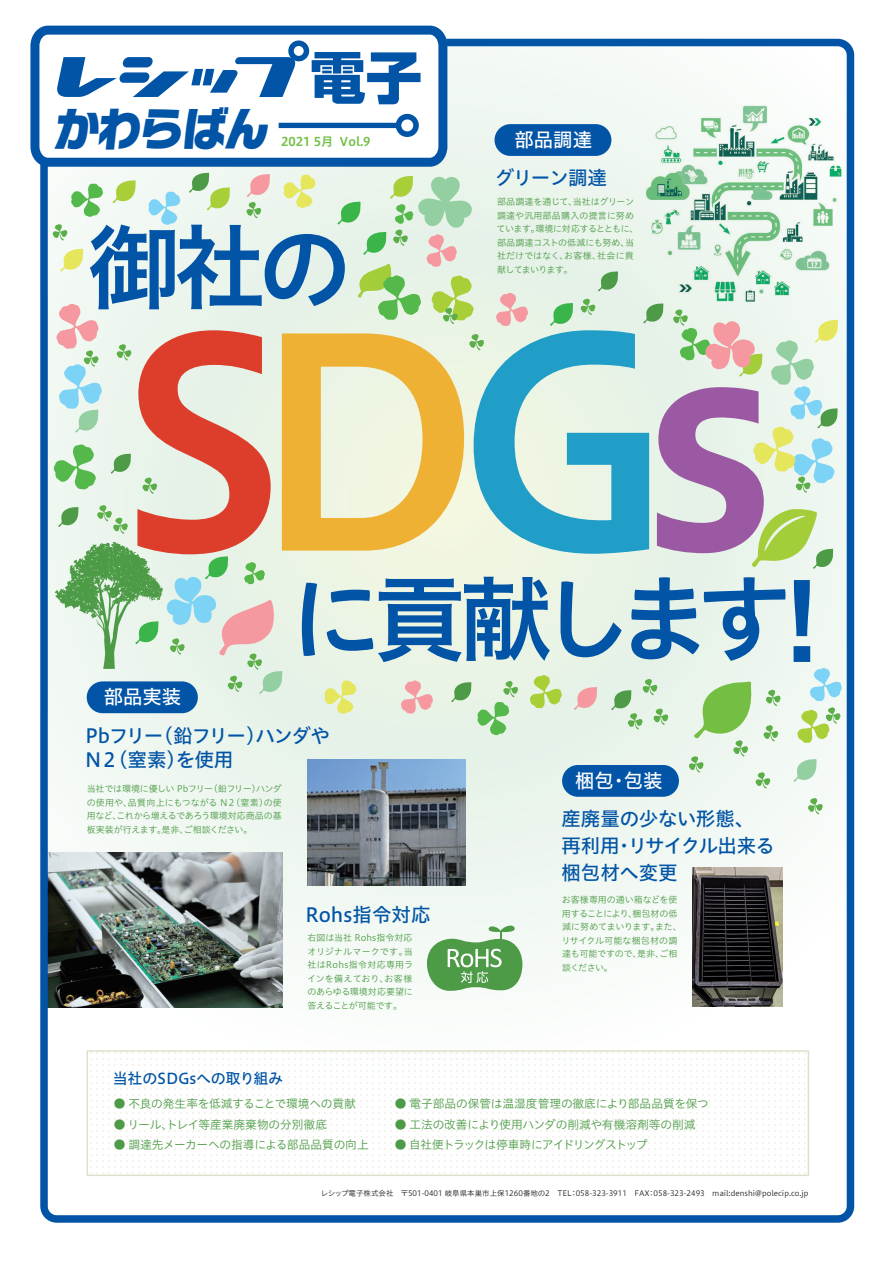
<style>
.page{position:relative;width:893px;height:1263px;background:#fff}
.page>*{position:absolute;margin:0;border:0;box-sizing:border-box;transform-origin:0 0}
.t1{font:288.75px "Hiragino UD Sans Std N W6";color:#dd3e2c}
.t2{font:93px "Hiragino UD Sans Std N W6";letter-spacing:-.115em;color:#0154a6}
.t3{font:900 45px "Typelabo N Std";color:#0154a6}
.t4{font:19.5px/27px "Hiragino UD Sans Std N W5";letter-spacing:-.015em;color:#0154a6}
.t5{font:19.5px/24px "Hiragino UD Sans Std N W5";letter-spacing:-.065em;color:#0154a6}
.t6{font:19.5px "Hiragino UD Sans Std N W5";color:#fff}
.t7{font:15px "Hiragino UD Sans Std N W5";letter-spacing:-.015em;color:#0154a6}
.t8{font:12.15px "Hiragino UD Sans Std N W6";color:#71bf44}
.t9{font:11.7px "Hiragino UD Sans Std N W3";letter-spacing:-.015em;color:#4d9b46}
.t10{font:11.7px "Hiragino UD Sans Std N W3";letter-spacing:-.085em;color:#4d9b46}
.t11{font:9px/13.5px "Hiragino UD Sans Std N W3";letter-spacing:-.01em;color:#4d9b46}
.t12{font:7.5px "Hiragino UD Sans Std N W3";color:#231f20}
.s1{color:#efb134}
.s2{color:#209ec8}
.s3{color:#9b59a4}
.s4{font-size:108.9px}
</style>
<div class="page">
<div style="left:46px;top:38px;width:804px;height:1039px;background:linear-gradient(to bottom,#eaf4e9,#f4f9f3)"></div>
<svg style="left:87px;top:1050px;width:722px;height:126px"></svg>
<img style="left:692px;top:867px;width:91px;height:140px">
<svg style="left:751px;top:508px;width:83px;height:61px;background:#c6e09b"></svg>
<svg style="left:598px;top:271px;width:21px;height:21px"></svg>
<svg style="left:111px;top:454px;width:21px;height:20px"></svg>
<svg style="left:58px;top:507px;width:22px;height:20px"></svg>
<svg style="left:643px;top:303px;width:22px;height:21px"></svg>
<svg style="left:574px;top:687px;width:24px;height:23px"></svg>
<svg style="left:793px;top:759px;width:25px;height:23px"></svg>
<svg style="left:60px;top:249px;width:25px;height:23px"></svg>
<svg style="left:112px;top:180px;width:25px;height:23px"></svg>
<svg style="left:189px;top:173px;width:42px;height:38px"></svg>
<svg style="left:550px;top:303px;width:24px;height:23px"></svg>
<svg style="left:52px;top:442px;width:45px;height:49px;background:#aadba7"></svg>
<svg style="left:495px;top:291px;width:35px;height:36px"></svg>
<svg style="left:529px;top:673px;width:34px;height:36px"></svg>
<svg style="left:400px;top:679px;width:34px;height:36px"></svg>
<svg style="left:323px;top:679px;width:34px;height:36px"></svg>
<svg style="left:282px;top:174px;width:34px;height:36px"></svg>
<svg style="left:147px;top:190px;width:34px;height:36px"></svg>
<svg style="left:451px;top:680px;width:68px;height:57px;background:#c5e3c1"></svg>
<svg style="left:673px;top:309px;width:166px;height:184px;background:#ddead9"></svg>
<svg style="left:580px;top:298px;width:16px;height:17px"></svg>
<svg style="left:337px;top:176px;width:138px;height:148px;background:#cbe4c1"></svg>
<svg style="left:246px;top:174px;width:25px;height:44px"></svg>
<svg style="left:52px;top:182px;width:52px;height:59px"></svg>
<svg style="left:116px;top:343px;width:16px;height:18px"></svg>
<svg style="left:55px;top:302px;width:49px;height:131px"></svg>
<svg style="left:142px;top:477px;width:16px;height:17px"></svg>
<svg style="left:97px;top:504px;width:32px;height:30px"></svg>
<svg style="left:611px;top:678px;width:58px;height:51px;background:#cae3c9"></svg>
<svg style="left:469px;top:333px;width:16px;height:17px"></svg>
<svg style="left:796px;top:666px;width:47px;height:78px"></svg>
<svg style="left:807px;top:797px;width:16px;height:17px"></svg>
<svg style="left:688px;top:681px;width:93px;height:108px"></svg>
<svg style="left:54px;top:542px;width:230px;height:152px;background:#c7dec8"></svg>
<div style="left:562px;top:765px;width:117px;height:32px;background:#0154a6;border-radius:16px"></div>
<svg style="left:427px;top:925px;width:95px;height:66px"></svg>
<div style="left:87px;top:681px;width:111px;height:32px;background:#0154a6;border-radius:16px"></div>
<div style="left:495px;top:124px;width:116px;height:32px;background:#0154a6;border-radius:16px"></div>
<img style="left:645px;top:99px;width:200px;height:206px">
<img style="left:49px;top:852px;width:233px;height:155px">
<img style="left:308px;top:760px;width:157px;height:126px">
<div style="left:40px;top:39px;width:814px;height:1184px;border:8px solid #0154a6;border-radius:13px"></div>
<svg style="left:45px;top:25px;width:388px;height:1px"></svg>
<svg style="left:30px;top:26px;width:417px;height:141px"></svg>
<svg style="left:312px;top:52px;width:108px;height:52px"></svg>
<svg style="left:57px;top:57px;width:238px;height:40px"></svg>
<div style="left:288px;top:40px;width:21px;height:21px;background:#0154a6;border-radius:50%"></div>
<svg style="left:279px;top:114px;width:140px;height:23px"></svg>
<div style="left:294px;top:46px;width:10px;height:10px;background:#fff;border-radius:50%"></div>
<h3 class="t3" style="left:54px;top:96px;width:222px">かわらばん</h3>
<h3 class="t8" style="left:281px;top:132px;width:91px">2021 5月 Vol.9</h3>
<h3 class="t6" style="left:514px;top:125px;width:79px">部品調達</h3>
<h2 class="t2" style="left:87px;top:196px;width:265px">御社の</h2>
<h3 class="t4" style="left:495px;top:163px;width:114px">グリーン調達</h3>
<p class="t11" style="left:497px;top:195px;width:143px">部品調達を通じて、当社はグリーン調達や汎用部品購入の提言に努めています。環境に対応するとともに、部品調達コストの低減にも努め、当社だけではなく、お客様、社会に貢献してまいります。</p>
<h1 class="t1" style="left:115px;top:221px;width:664px">S<span class="s1">D</span><span class="s2">G</span><span class="s3">s</span></h1>
<h3 class="t6" style="left:104px;top:682px;width:79px">部品実装</h3>
<h2 class="t2" style="left:291px;top:548px;width:567px">に貢献します<span class="s4">！</span></h2>
<h3 class="t5" style="left:85px;top:723px;width:246px">Pbフリー（鉛フリー）ハンダや<br>N２（窒素）を使用</h3>
<p class="t11" style="left:87px;top:782px;width:197px;text-align:justify">当社では環境に優しい Pbフリー（鉛フリー）ハンダの使用や、品質向上にもつながる N２（窒素）の使用など、これから増えるであろう環境対応商品の基板実装が行えます。是非、ご相談ください。</p>
<h3 class="t6" style="left:575px;top:766px;width:89px">梱包・包装</h3>
<h3 class="t4" style="left:561px;top:804px;width:215px">産廃量の少ない形態、再利用・リサイクル出来る梱包材へ変更</h3>
<h3 class="t7" style="left:113px;top:1067px;width:172px">当社のSDGsへの取り組み</h3>
<h3 class="t4" style="left:305px;top:900px;width:127px">Rohs指令対応</h3>
<p class="t11" style="left:561px;top:892px;width:122px">お客様専用の通い箱などを使用することにより、梱包材の低減に努めてまいります。また、リサイクル可能な梱包材の調達も可能ですので、是非、ご相談ください。</p>
<p class="t11" style="left:307px;top:930px;width:107px;text-align:justify">右図は当社 Rohs指令対応オリジナルマークです。当社はRohs指令対応専用ラインを備えており、お客様のあらゆる環境対応要望に答えることが可能です。</p>
<p class="t9" style="left:114px;top:1095px;width:244px">● 不良の発生率を低減することで環境への貢献</p>
<p class="t9" style="left:114px;top:1115px;width:215px">● リール、トレイ等産業廃棄物の分別徹底</p>
<p class="t9" style="left:114px;top:1136px;width:257px">● 調達先メーカーへの指導による部品品質の向上</p>
<p class="t9" style="left:395px;top:1095px;width:316px">● 電子部品の保管は温湿度管理の徹底により部品品質を保つ</p>
<p class="t9" style="left:395px;top:1115px;width:302px">● 工法の改善により使用ハンダの削減や有機溶剤等の削減</p>
<p class="t10" style="left:395px;top:1136px;width:254px">● 自社便トラックは停車時にアイドリングストップ</p>
<p class="t12" style="left:321px;top:1188px;width:489px">レシップ電子株式会社　〒501-0401 岐阜県本巣市上保1260番地の2　TEL：058-323-3911　FAX：058-323-2493　mail:denshi@polecip.co.jp</p>
</div>
